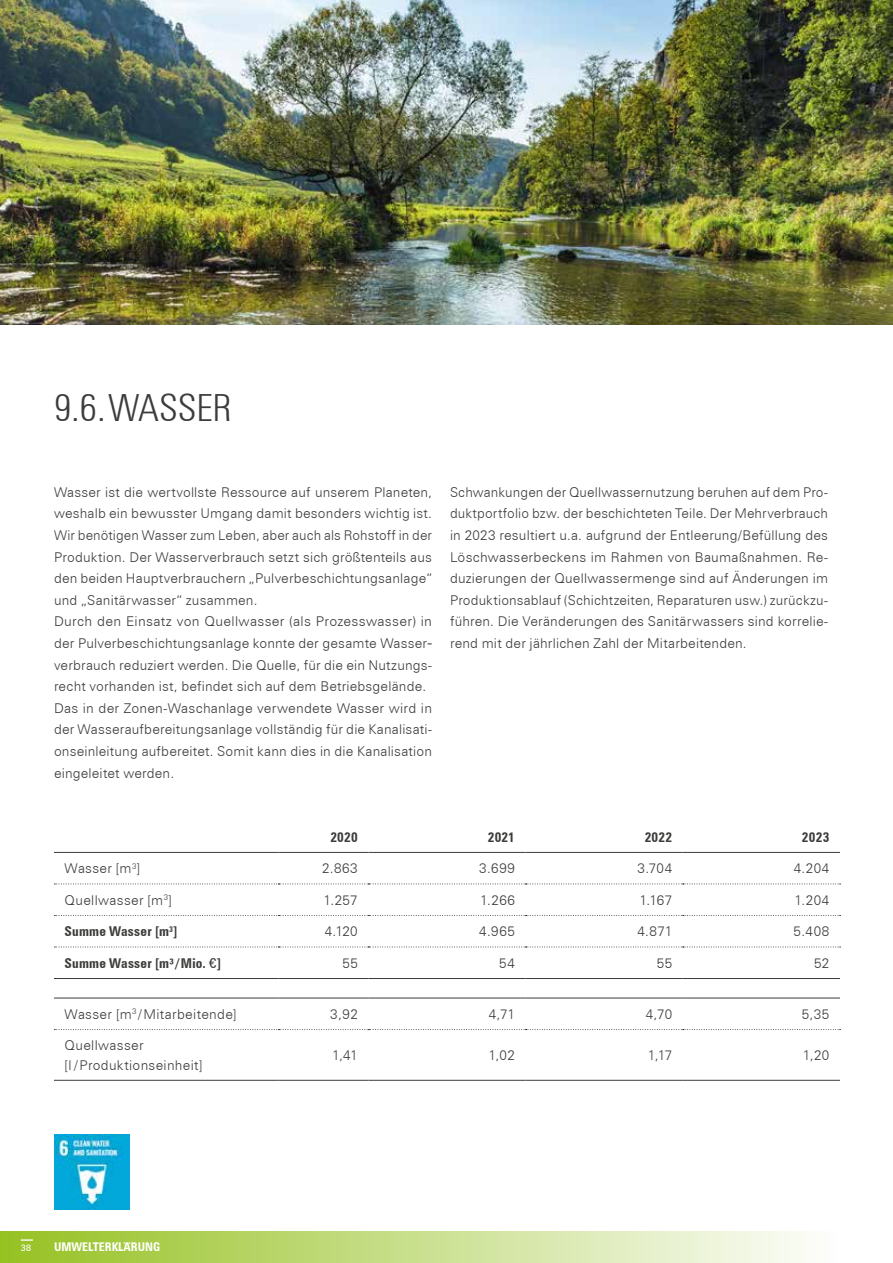
<style>
.page{position:relative;width:893px;height:1263px;background:#fff}
.page>*{position:absolute;margin:0;border:0;box-sizing:border-box;transform-origin:0 0}
.t1{font:37.5px "Zurich BT Light Condensed Head";color:#3c3c3b}
.t2{font:300 13.5px/21.6px "Zurich BT";letter-spacing:.015em;color:#3c3c3b}
.t3{font:13.5px "Zurich BT Bold Condensed Head";letter-spacing:.015em;color:#3c3c3b}
.t4{font:12px "Zurich BT Bold Condensed Head";color:#fff}
.t5{font:9px "Zurich BT";color:#fff}
.s1{font-family:"Zurich BT"}
</style>
<div class="page">
<img style="left:0;top:0;width:893px;height:325px">
<div style="left:0;top:1231px;width:839px;height:32px;background:linear-gradient(to right,#96c122,#fefefd)"></div>
<img style="left:54px;top:1134px;width:76px;height:76px">
<hr style="left:54px;top:852px;width:224px;height:1px;background:#3c3c3b">
<hr style="left:278px;top:852px;width:90px;height:1px;background:#3c3c3b">
<hr style="left:368px;top:852px;width:158px;height:1px;background:#3c3c3b">
<hr style="left:526px;top:852px;width:157px;height:1px;background:#3c3c3b">
<hr style="left:683px;top:852px;width:157px;height:1px;background:#3c3c3b">
<svg style="left:54px;top:883px;width:787px;height:1px"></svg>
<svg style="left:54px;top:915px;width:787px;height:1px"></svg>
<hr style="left:54px;top:978px;width:224px;height:1px;background:#3c3c3b">
<hr style="left:278px;top:978px;width:90px;height:1px;background:#3c3c3b">
<hr style="left:368px;top:978px;width:158px;height:1px;background:#3c3c3b">
<hr style="left:526px;top:978px;width:157px;height:1px;background:#3c3c3b">
<hr style="left:683px;top:978px;width:157px;height:1px;background:#3c3c3b">
<svg style="left:54px;top:946px;width:787px;height:1px"></svg>
<hr style="left:54px;top:998px;width:224px;height:1px;background:#3c3c3b">
<hr style="left:278px;top:998px;width:90px;height:1px;background:#3c3c3b">
<hr style="left:368px;top:998px;width:158px;height:1px;background:#3c3c3b">
<hr style="left:526px;top:998px;width:157px;height:1px;background:#3c3c3b">
<hr style="left:683px;top:998px;width:157px;height:1px;background:#3c3c3b">
<svg style="left:54px;top:1029px;width:787px;height:1px"></svg>
<hr style="left:54px;top:1080px;width:224px;height:1px;background:#3c3c3b">
<hr style="left:278px;top:1080px;width:90px;height:1px;background:#3c3c3b">
<hr style="left:368px;top:1080px;width:158px;height:1px;background:#3c3c3b">
<hr style="left:526px;top:1080px;width:157px;height:1px;background:#3c3c3b">
<hr style="left:683px;top:1080px;width:157px;height:1px;background:#3c3c3b">
<svg style="left:21px;top:1239px;width:12px;height:2px"></svg>
<h1 class="t1" style="left:54px;top:385px;width:179px">9.6.WASSER</h1>
<p class="t2" style="left:54px;top:481px;width:380px">Wasser ist die wertvollste Ressource auf unserem Planeten, weshalb ein bewusster Umgang damit besonders wichtig ist.<br>Wir benötigen Wasser zum Leben, aber auch als Rohstoff in der Produktion. Der Wasserverbrauch setzt sich größtenteils aus den beiden Hauptverbrauchern „Pulverbeschichtungsanlage“ und „Sanitärwasser“ zusammen.<br>Durch den Einsatz von Quellwasser (als Prozesswasser) in der Pulverbeschichtungsanlage konnte der gesamte Wasser&shy;verbrauch reduziert werden. Die Quelle, für die ein Nutzungs&shy;recht vorhanden ist, befindet sich auf dem Betriebsgelände.<br>Das in der Zonen-Waschanlage verwendete Wasser wird in der Wasseraufbereitungsanlage vollständig für die Kanalisati&shy;onseinleitung aufbereitet. Somit kann dies in die Kanalisation eingeleitet werden.</p>
<p class="t2" style="left:450px;top:481px;width:379px;text-align:justify">Schwankungen der Quellwassernutzung beruhen auf dem Pro&shy;duktportfolio bzw. der beschichteten Teile. Der Mehrverbrauch in 2023 resultiert u.a. aufgrund der Entleerung/Befüllung des Löschwasserbeckens im Rahmen von Baumaßnahmen. Re&shy;duzierungen der Quellwassermenge sind auf Änderungen im Produktionsablauf (Schichtzeiten, Reparaturen usw.) zurückzu&shy;führen. Die Veränderungen des Sanitärwassers sind korrelie&shy;rend mit der jährlichen Zahl der Mitarbeitenden.</p>
<p class="t3" style="left:330px;top:829px;width:29px">2020</p>
<p class="t3" style="left:488px;top:829px;width:29px">2021</p>
<p class="t3" style="left:645px;top:829px;width:29px">2022</p>
<p class="t3" style="left:802px;top:829px;width:29px">2023</p>
<p class="t2" style="left:65px;top:858px;width:77px">Wasser [m<sup>3</sup>]</p>
<p class="t2" style="left:322px;top:857px;width:37px">2.863</p>
<p class="t2" style="left:479px;top:857px;width:37px">3.699</p>
<p class="t2" style="left:637px;top:857px;width:36px">3.704</p>
<p class="t2" style="left:794px;top:857px;width:37px">4.204</p>
<p class="t2" style="left:65px;top:889px;width:109px">Quellwasser [m<sup>3</sup>]</p>
<p class="t2" style="left:323px;top:889px;width:36px">1.257</p>
<p class="t2" style="left:480px;top:889px;width:36px">1.266</p>
<p class="t2" style="left:640px;top:889px;width:34px">1.167</p>
<p class="t2" style="left:795px;top:889px;width:36px">1.204</p>
<p class="t3" style="left:65px;top:923px;width:114px">Summe Wasser [m<sup>3</sup>]</p>
<p class="t2" style="left:325px;top:921px;width:35px">4.120</p>
<p class="t2" style="left:479px;top:921px;width:37px">4.965</p>
<p class="t2" style="left:637px;top:921px;width:36px">4.871</p>
<p class="t2" style="left:794px;top:921px;width:37px">5.408</p>
<p class="t3" style="left:65px;top:955px;width:158px">Summe Wasser [m³/Mio. <span class="s1">€</span>]</p>
<p class="t2" style="left:342px;top:952px;width:17px">55</p>
<p class="t2" style="left:499px;top:952px;width:17px">54</p>
<p class="t2" style="left:657px;top:952px;width:17px">55</p>
<p class="t2" style="left:814px;top:952px;width:17px">52</p>
<p class="t2" style="left:65px;top:1003px;width:174px">Wasser [m<sup>3</sup> /Mitarbeitende]</p>
<p class="t2" style="left:330px;top:1003px;width:29px">3,92</p>
<p class="t2" style="left:489px;top:1003px;width:28px">4,71</p>
<p class="t2" style="left:646px;top:1003px;width:28px">4,70</p>
<p class="t2" style="left:802px;top:1003px;width:29px">5,35</p>
<p class="t2" style="left:65px;top:1036px;width:139px;line-height:19.2px">Quellwasser<br>[l /Produktionseinheit]</p>
<p class="t2" style="left:332px;top:1044px;width:27px">1,41</p>
<p class="t2" style="left:489px;top:1044px;width:28px">1,02</p>
<p class="t2" style="left:648px;top:1044px;width:26px">1,17</p>
<p class="t2" style="left:803px;top:1044px;width:28px">1,20</p>
<p class="t5" style="left:21px;top:1242px;width:12px">38</p>
<p class="t4" style="left:54px;top:1240px;width:108px">UMWELTERKLÄRUNG</p>
</div>
